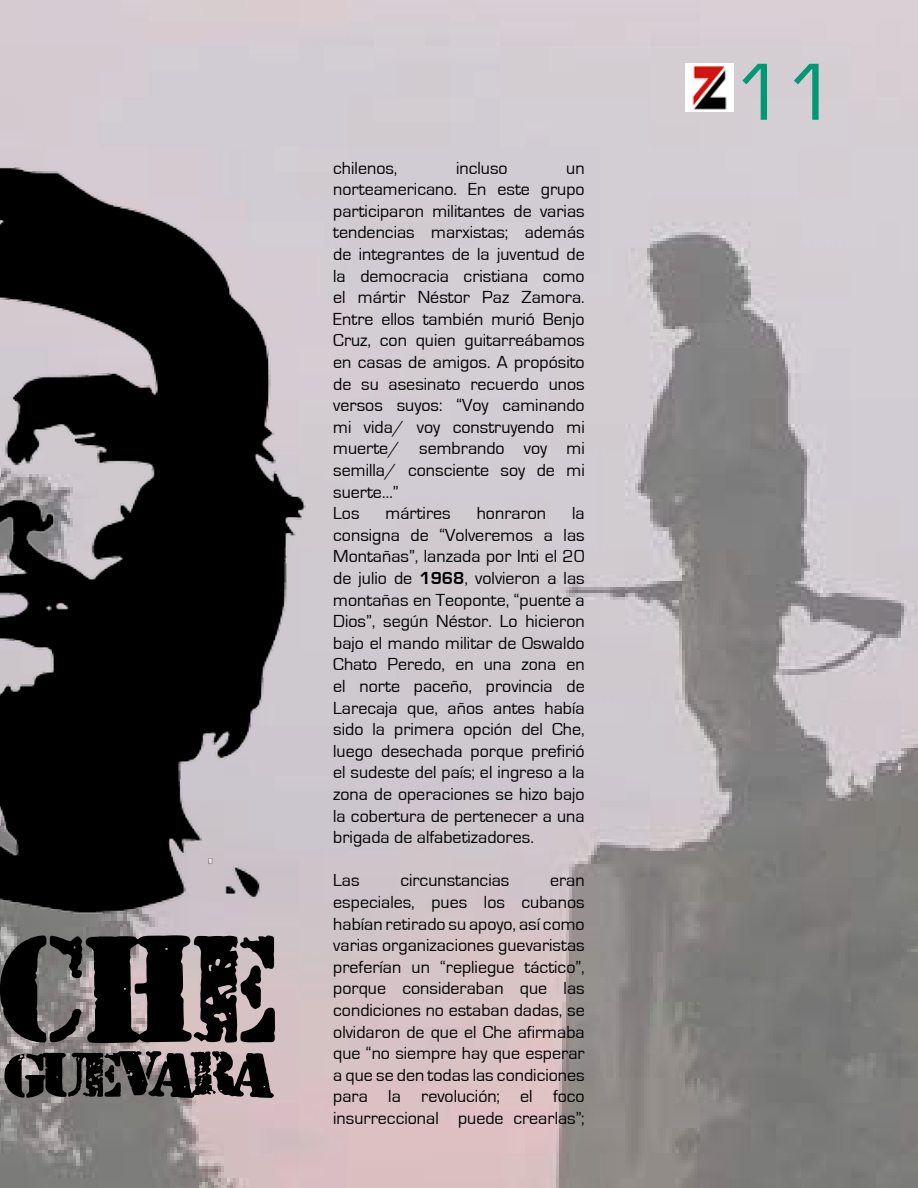
<style>
.page{position:relative;width:918px;height:1188px;background:#fff}
.page>*{position:absolute;margin:0;border:0;box-sizing:border-box;transform-origin:0 0}
.t1{font:153px "Dirty War";color:#000}
.t2{font:84px "Eurostile";color:#009974}
.t3{font:63px "Dirty War";color:#000;scale:1.13 1}
.t4{font:18px/21.6px "Eurostile";color:#000;text-align:justify}
.s1{font-weight:700}
</style>
<div class="page">
<img style="left:0;top:0;width:918px;height:1188px">
<img style="left:0;top:145px;width:315px;height:795px">
<img style="left:686px;top:64px;width:47px;height:48px">
<h1 class="t1" style="left:0;top:916px;width:278px">CHE</h1>
<h3 class="t3" style="left:4px;top:1045px;width:237px">GUEVARA</h3>
<p class="t4" style="left:333px;top:157px;width:66px">chilenos,</p>
<p class="t4" style="left:456px;top:157px;width:53px">incluso</p>
<p class="t4" style="left:333px;top:157px;width:253px;text-align:left;text-indent:233px">un norteamericano. En este grupo participaron militantes de varias tendencias marxistas; además de integrantes de la juventud de la democracia cristiana como el mártir Néstor Paz Zamora.<br>Entre ellos también murió Benjo<br>Cruz, con quien guitarreábamos en casas de amigos. A propósito de su asesinato recuerdo unos versos suyos: “Voy caminando mi vida/ voy construyendo mi muerte/ sembrando voy mi semilla/ consciente soy de mi suerte…”<br>Los</p>
<p class="t4" style="left:333px;top:503px;width:253px;text-indent:239px">la consigna de “Volveremos a las Montañas”, lanzada por Inti el 20 de julio de <span class="s1">1968</span>, volvieron a las montañas en Teoponte, “puente a Dios”, según Néstor. Lo hicieron bajo el mando militar de Oswaldo Chato Peredo, en una zona en el norte paceño, provincia de Larecaja que, años antes había sido la primera opción del Che, luego desechada porque prefirió el sudeste del país; el ingreso a la zona de operaciones se hizo bajo la cobertura de pertenecer a una brigada de alfabetizadores.</p>
<p class="t4" style="left:333px;top:870px;width:28px">Las</p>
<p class="t4" style="left:400px;top:870px;width:111px">circunstancias</p>
<p class="t4" style="left:386px;top:503px;width:67px">mártires</p>
<p class="t4" style="left:477px;top:503px;width:71px">honraron</p>
<p class="t4" style="left:333px;top:870px;width:253px;text-indent:217px">eran especiales, pues los cubanos habían retirado su apoyo, así como varias organizaciones guevaristas preferían un “repliegue táctico”, porque consideraban que las condiciones no estaban dadas, se olvidaron de que el Che afirmaba que “no siempre hay que esperar a que se den todas las condiciones para la revolución; el foco insurreccional puede crearlas”;</p>
<h2 class="t2" style="left:734px;top:47px;width:105px">11</h2>
</div>
